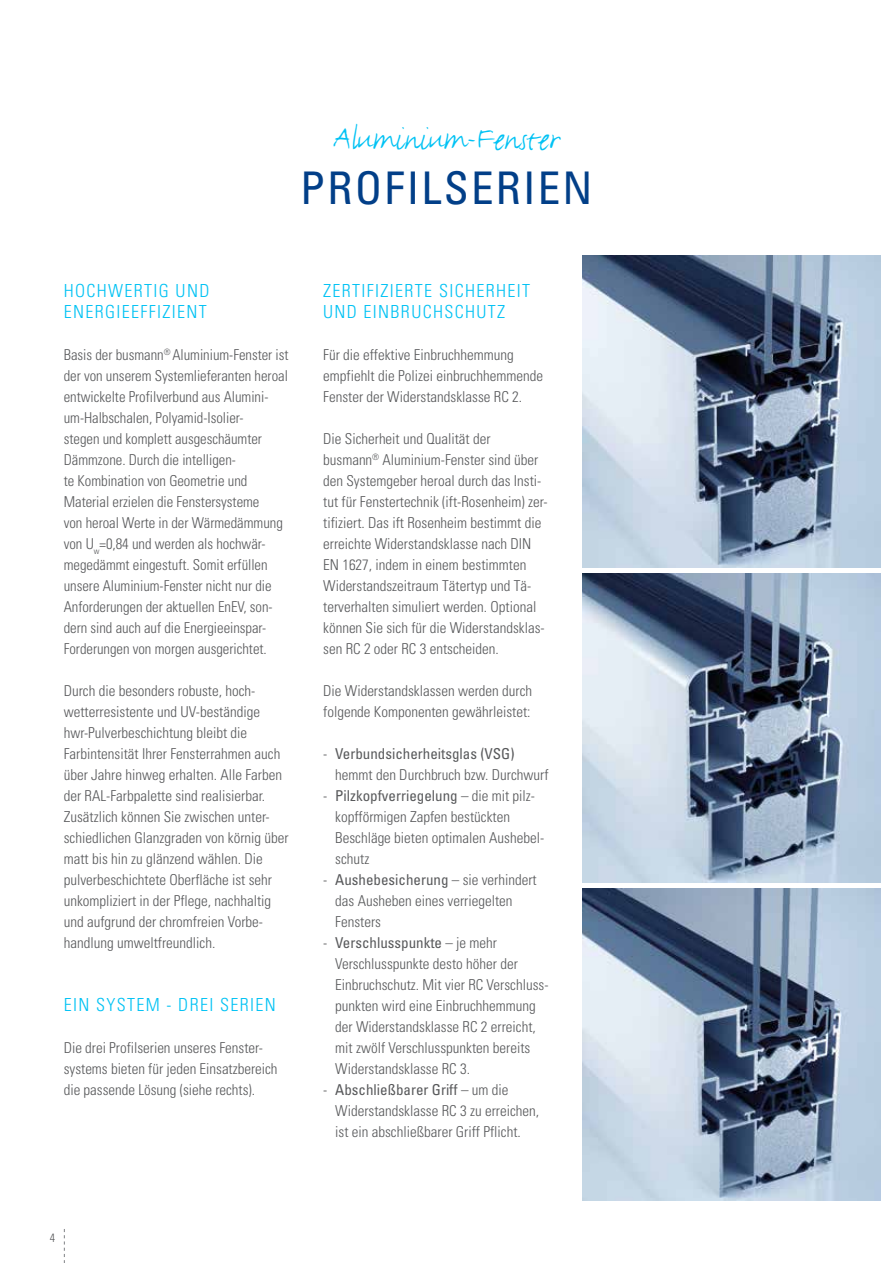
<style>
.page{position:relative;width:893px;height:1263px;background:#fff}
.page>*{position:absolute;margin:0;border:0;box-sizing:border-box;transform-origin:0 0}
.t1{font:condensed 45px "Univers";letter-spacing:.05em;color:#023f88}
.t2{font:36px "FF Justlefthand";color:#00c2f4}
.t3{font:300 condensed 18px "Univers";letter-spacing:.075em;color:#00c2f4}
.t4{font:300 condensed 15px/21px "Univers";color:#58595b}
.t5{font:condensed 15px "Univers";color:#58595b}
.t6{font:300 condensed 12px "Univers";color:#58595b}
.s1{font-weight:400}
.s2{font-weight:300}
</style>
<div class="page">
<svg style="left:64px;top:1229px;width:1px;height:34px"></svg>
<img style="left:583px;top:573px;width:297px;height:309px">
<img style="left:583px;top:255px;width:297px;height:312px">
<img style="left:583px;top:888px;width:297px;height:312px">
<h2 class="t2" style="left:333px;top:116px;width:228px">Aluminium-Fenster</h2>
<h1 class="t1" style="left:300px;top:160px;width:169px">Profi lserien</h1>
<p class="t3" style="left:64px;top:280px;width:56px">HOCHWERTIG</p>
<p class="t3" style="left:176px;top:280px;width:12px">UND</p>
<p class="t3" style="left:64px;top:301px;width:10px">ENERGIEEFFIZIENT</p>
<p class="t4" style="left:64px;top:344px;width:226px">Basis der busmann<sup>®</sup> Aluminium-Fenster ist der von unserem Systemlieferanten heroal entwickelte Profilverbund aus Alumini&shy;um-Halbschalen, Polyamid-Isolier-<br>stegen und komplett ausgeschäumter Dämmzone. Durch die intelligen-<br>te Kombination von Geometrie und Material erzielen die Fenstersysteme<br>von heroal Werte in der Wärmedämmung von U<sub>w</sub>=0,84 und werden als hochwär&shy;megedämmt eingestuft. Somit erfüllen unsere Aluminium-Fenster nicht nur die Anforderungen der aktuellen EnEV, son&shy;dern sind auch auf die Energieeinspar-Forderungen von morgen ausgerichtet.</p>
<p class="t4" style="left:64px;top:680px;width:226px">Durch die besonders robuste, hoch&shy;wetterresistente und UV-beständige hwr-Pulverbeschichtung bleibt die Farbintensität I hrer Fensterrahmen auch über Jahre hinweg erhalten. Alle Farben der RAL-Farbpalette sind realisierbar.<br>Zusätzlich können Sie zwischen unter&shy;schiedlichen Glanzgraden von körnig über matt bis hin zu glänzend wählen. Die pulverbeschichtete Oberfläche ist sehr unkompliziert in der Pflege, nachhaltig und aufgrund der chromfreien Vorbe&shy;handlung umweltfreundlich.</p>
<p class="t3" style="left:64px;top:994px;width:213px">Ein System - drei Serien</p>
<p class="t4" style="left:64px;top:1037px;width:215px">Die drei Profilserien unseres Fenster&shy;systems bieten für jeden Einsatzbereich die passende Lösung (siehe rechts).</p>
<p class="t3" style="left:323px;top:280px;width:10px">ZERTIFIZIERTE</p>
<p class="t3" style="left:439px;top:280px;width:77px">SICHERHEIT</p>
<p class="t3" style="left:323px;top:301px;width:12px">UND</p>
<p class="t3" style="left:364px;top:301px;width:123px">EIN BRUCHSCHUTZ</p>
<p class="t4" style="left:323px;top:344px;width:221px">Für die effektive Einbruchhemmung empfiehlt die Polizei einbruchhemmende<br>Fenster der Widerstandsklasse RC 2.</p>
<p class="t4" style="left:323px;top:428px;width:226px">Die Sicherheit und Qualität der busmann<sup>®</sup> Aluminium-Fenster sind über den Systemgeber heroal durch das I nsti&shy;tut für Fenstertechnik (ift-Rosenheim) zer&shy;tifiziert. Das ift Rosenheim bestimmt die erreichte Widerstandsklasse nach DIN<br>EN 1627, indem in einem bestimmten Widerstandszeitraum Tätertyp und Tä&shy;terverhalten simuliert werden. Optional können Sie sich für die Widerstandsklas&shy;sen RC 2 oder RC 3 entscheiden.</p>
<p class="t4" style="left:323px;top:680px;width:211px">Die Widerstandsklassen werden durch folgende Komponenten gewährleistet:</p>
<p class="t4" style="left:335px;top:743px;width:215px;text-indent:-12px">- <span class="s1">Verbundsicherheitsglas (VSG) </span>hemmt den Durchbruch bzw. Durchwurf</p>
<p class="t4" style="left:335px;top:785px;width:211px;text-indent:-12px">- <span class="s1">Pilzkopfverriegelung</span> – die mit pilz&shy;kopfförmigen Zapfen bestückten<br>Beschläge bieten optimalen Aushebel&shy;schutz</p>
<p class="t5" style="left:323px;top:870px;width:215px"><span class="s2">-</span> Aushebesicherung <span class="s2">– sie verhindert</span></p>
<p class="t4" style="left:335px;top:890px;width:179px">das Ausheben eines verriegelten</p>
<p class="t4" style="left:323px;top:911px;width:59px">Fensters</p>
<p class="t5" style="left:323px;top:933px;width:175px"><span class="s2">-</span> Verschlusspunkte <span class="s2">– je mehr</span></p>
<p class="t4" style="left:335px;top:953px;width:184px">Verschlusspunkte desto höher der</p>
<p class="t4" style="left:323px;top:974px;width:227px">Einbruchschutz. Mit vier RC Verschluss-</p>
<p class="t4" style="left:335px;top:995px;width:202px">punkten wird eine Einbruchhemmung</p>
<p class="t4" style="left:335px;top:1016px;width:202px">der Widerstandsklasse RC 2 erreicht,</p>
<p class="t4" style="left:335px;top:1037px;width:197px">mit zwölf Verschlusspunkten bereits</p>
<p class="t4" style="left:323px;top:1058px;width:148px">Widerstandsklasse RC 3.</p>
<p class="t5" style="left:323px;top:1080px;width:187px"><span class="s2">-</span> Abschließbarer Griff <span class="s2">– um die</span></p>
<p class="t4" style="left:323px;top:1100px;width:218px">Widerstandsklasse RC 3 zu erreichen,</p>
<p class="t4" style="left:335px;top:1121px;width:187px">ist ein abschließbarer Griff Pflicht.</p>
<p class="t6" style="left:50px;top:1231px;width:7px">4</p>
</div>
